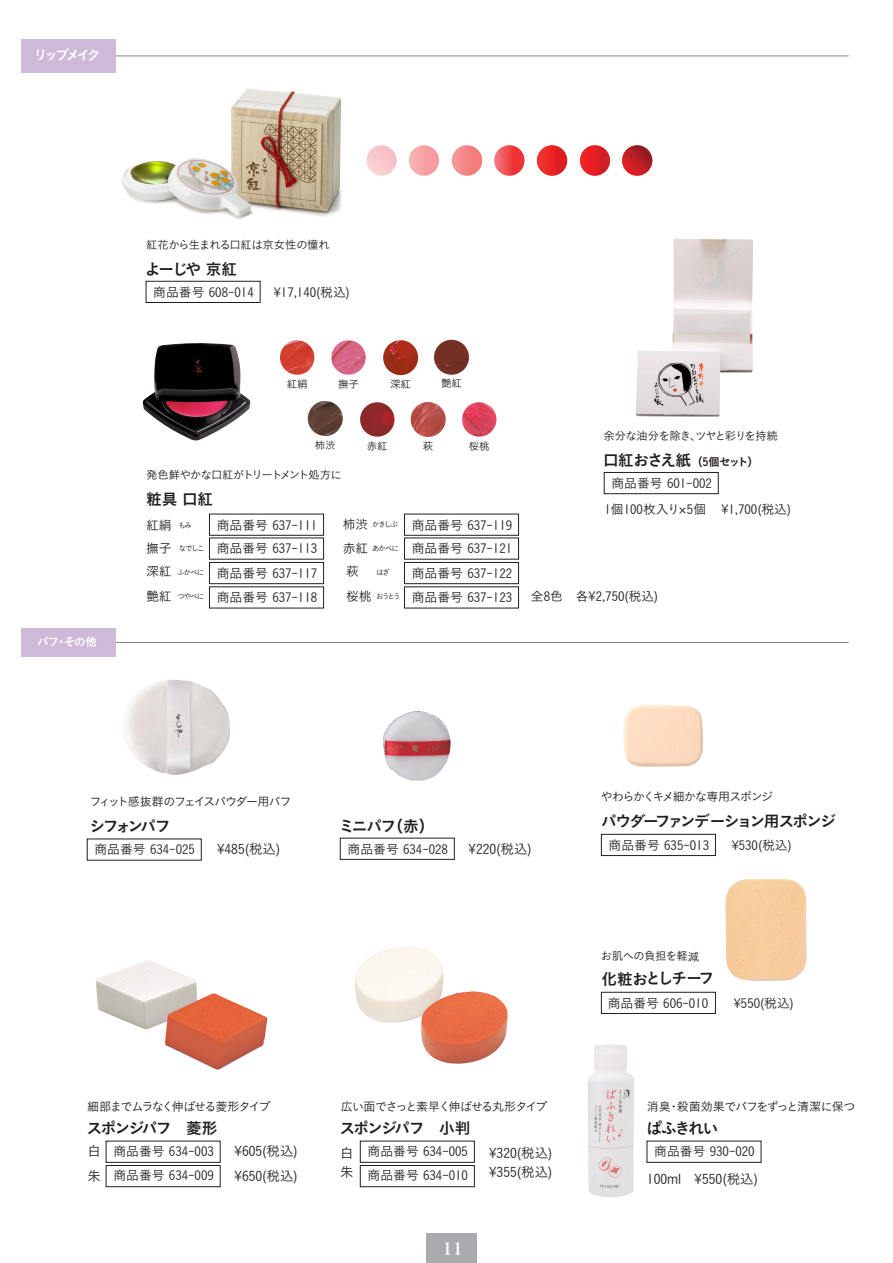
<style>
.page{position:relative;width:893px;height:1263px;background:#fff}
.page>*{position:absolute;margin:0;border:0;box-sizing:border-box;transform-origin:0 0}
.t1{font:16.5px "Hira Min Pro W6";color:#fff}
.t2{font:15.75px "Koburina Go Std W6";letter-spacing:-.11em;color:#231f20}
.t3{font:15.6px "Koburina Go Std W6";letter-spacing:-.11em;color:#231f20}
.t4{font:13.5px "Koburina Go Std W3";color:#231f20}
.t5{font:13.5px "Koburina Go Std W6";letter-spacing:-.21em;color:#fff}
.t6{font:12.9px/24.5px "Koburina Go Std W3";color:#231f20}
.t7{font:12px "Koburina Go Std W3";letter-spacing:-.11em;color:#231f20}
.t8{font:12px "Koburina Go Std W3";letter-spacing:-.055em;color:#231f20}
.t9{font:11.55px "Koburina Go Std W6";color:#fff}
.t10{font:11.4px "Koburina Go Std W3";letter-spacing:-.065em;color:#231f20}
.t11{font:11.4px "Koburina Go Std W3";letter-spacing:-.09em;color:#231f20}
.t12{font:11.4px "Koburina Go Std W3";letter-spacing:-.04em;color:#231f20}
.t13{font:11.25px "Koburina Go Std W6";letter-spacing:-.085em;color:#231f20}
.t14{font:10.5px "Koburina Go Std W3";color:#231f20}
.t15{font:7.5px "Koburina Go Std W3";letter-spacing:-.15em;color:#231f20}
.s1{font-size:7.5px}
.s2{font-size:12.9px}
</style>
<div class="page">
<hr style="left:82px;top:56px;width:767px;height:1px;background:#808285">
<div style="left:21px;top:39px;width:94px;height:34px;background:#ceb9d9"></div>
<hr style="left:82px;top:642px;width:767px;height:1px;background:#808285">
<div style="left:21px;top:628px;width:94px;height:29px;background:#ceb9d9"></div>
<img style="left:231px;top:88px;width:112px;height:129px">
<img style="left:121px;top:158px;width:133px;height:61px">
<img style="left:143px;top:343px;width:107px;height:98px">
<img style="left:409px;top:145px;width:14px;height:29px">
<img style="left:452px;top:145px;width:14px;height:30px">
<img style="left:366px;top:145px;width:16px;height:29px">
<img style="left:622px;top:145px;width:15px;height:31px">
<img style="left:579px;top:145px;width:15px;height:30px">
<img style="left:537px;top:145px;width:14px;height:30px">
<img style="left:494px;top:145px;width:15px;height:29px">
<img style="left:123px;top:679px;width:107px;height:96px">
<img style="left:383px;top:711px;width:68px;height:70px">
<img style="left:623px;top:705px;width:80px;height:62px">
<img style="left:355px;top:946px;width:89px;height:77px">
<img style="left:421px;top:991px;width:87px;height:73px">
<div style="left:106px;top:1165px;width:114px;height:22px;border:1px solid #231f20"></div>
<div style="left:360px;top:1165px;width:115px;height:22px;border:1px solid #231f20"></div>
<div style="left:604px;top:472px;width:114px;height:22px;border:1px solid #231f20"></div>
<img style="left:588px;top:1044px;width:46px;height:153px">
<img style="left:96px;top:960px;width:101px;height:70px">
<img style="left:165px;top:993px;width:102px;height:77px">
<img style="left:360px;top:402px;width:34px;height:35px;border-radius:17px">
<img style="left:411px;top:402px;width:35px;height:35px;border-radius:17px">
<img style="left:280px;top:340px;width:34px;height:35px;border-radius:17px">
<img style="left:462px;top:402px;width:34px;height:35px;border-radius:17px">
<img style="left:331px;top:340px;width:35px;height:35px;border-radius:17px">
<img style="left:383px;top:340px;width:35px;height:35px;border-radius:17px">
<img style="left:434px;top:340px;width:35px;height:35px;border-radius:17px">
<img style="left:308px;top:401px;width:35px;height:35px;border-radius:17px">
<div style="left:426px;top:1233px;width:51px;height:30px;background:#a8aaad"></div>
<img style="left:636px;top:239px;width:117px;height:178px">
<img style="left:725px;top:879px;width:82px;height:102px">
<div style="left:601px;top:992px;width:115px;height:22px;border:1px solid #231f20"></div>
<div style="left:601px;top:834px;width:115px;height:22px;border:1px solid #231f20"></div>
<div style="left:209px;top:562px;width:115px;height:22px;border:1px solid #231f20"></div>
<div style="left:404px;top:562px;width:115px;height:22px;border:1px solid #231f20"></div>
<div style="left:146px;top:281px;width:114px;height:22px;border:1px solid #231f20"></div>
<p class="t5" style="left:34px;top:45px;width:68px">リップメイク</p>
<p class="t9" style="left:37px;top:633px;width:61px">パフ・その他</p>
<p class="t12" style="left:146px;top:236px;width:185px">紅花から生まれる口紅は京女性の憧れ</p>
<p class="t3" style="left:145px;top:257px;width:94px">よーじや 京紅</p>
<p class="t6" style="left:153px;top:279px;width:102px">商品番号 608-014</p>
<p class="t6" style="left:274px;top:280px;width:78px">¥17,140(税込)</p>
<p class="t14" style="left:287px;top:376px;width:22px">紅絹</p>
<p class="t14" style="left:338px;top:376px;width:22px">撫子</p>
<p class="t14" style="left:390px;top:376px;width:22px">深紅</p>
<p class="t14" style="left:441px;top:375px;width:22px">艶紅</p>
<p class="t14" style="left:315px;top:437px;width:22px">柿渋</p>
<p class="t11" style="left:146px;top:466px;width:197px">発色鮮やかな口紅がトリートメント処方に</p>
<p class="t3" style="left:146px;top:487px;width:69px">粧具 口紅</p>
<p class="t14" style="left:367px;top:438px;width:22px">赤紅</p>
<p class="t14" style="left:423px;top:438px;width:12px">萩</p>
<p class="t14" style="left:469px;top:438px;width:22px">桜桃</p>
<p class="t6" style="left:146px;top:512px;width:47px">紅絹 <span class="s1">もみ</span></p>
<p class="t15" style="left:146px;top:543px;width:60px"><span class="s2">撫子</span> なでしこ</p>
<p class="t15" style="left:146px;top:566px;width:60px"><span class="s2">深紅</span> ふかべに</p>
<p class="t15" style="left:146px;top:591px;width:60px"><span class="s2">艶紅</span> つやべに</p>
<p class="t6" style="left:217px;top:513px;width:102px;line-height:23.9px">商品番号 637-111商品番号 637-113</p>
<p class="t15" style="left:343px;top:519px;width:57px"><span class="s2">柿渋</span>かきしぶ</p>
<p class="t15" style="left:343px;top:543px;width:58px"><span class="s2">赤紅</span>あかべに</p>
<p class="t6" style="left:412px;top:513px;width:102px;line-height:23.9px">商品番号 637-119商品番号 637-121</p>
<p class="t6" style="left:217px;top:560px;width:102px">商品番号 637-117商品番号 637-118</p>
<p class="t6" style="left:346px;top:559px;width:14px">萩</p>
<p class="t15" style="left:376px;top:566px;width:15px">はぎ</p>
<p class="t15" style="left:346px;top:591px;width:56px"><span class="s2">桜桃</span>おうとう</p>
<p class="t6" style="left:412px;top:560px;width:102px">商品番号 637-122商品番号 637-123</p>
<p class="t10" style="left:603px;top:427px;width:176px">余分な油分を除き、ツヤと彩りを持続</p>
<p class="t3" style="left:603px;top:448px;width:90px">口紅おさえ紙</p>
<p class="t6" style="left:721px;top:496px;width:71px">¥1,700(税込)</p>
<p class="t13" style="left:692px;top:453px;width:69px">（5個セット）</p>
<p class="t6" style="left:611px;top:471px;width:102px">商品番号 601-002</p>
<p class="t6" style="left:605px;top:496px;width:103px">1個100枚入り×5個</p>
<p class="t6" style="left:531px;top:584px;width:129px">全8色　各¥2,750(税込)</p>
<p class="t7" style="left:90px;top:792px;width:203px">フィット感抜群のフェイスパウダー用パフ</p>
<p class="t3" style="left:90px;top:814px;width:82px">シフォンパフ</p>
<p class="t6" style="left:94px;top:836px;width:102px">商品番号 634-025</p>
<p class="t4" style="left:217px;top:839px;width:65px">¥485(税込)</p>
<p class="t3" style="left:339px;top:814px;width:97px">ミニパフ（赤）</p>
<p class="t6" style="left:347px;top:836px;width:102px">商品番号 634-028</p>
<p class="t4" style="left:469px;top:839px;width:65px">¥220(税込)</p>
<p class="t7" style="left:87px;top:1097px;width:185px">細部までムラなく伸ばせる菱形タイプ</p>
<p class="t3" style="left:87px;top:1116px;width:132px">スポンジパフ　菱形</p>
<p class="t6" style="left:113px;top:1138px;width:102px">商品番号 634-003商品番号 634-009</p>
<p class="t4" style="left:87px;top:1140px;width:15px">白</p>
<p class="t4" style="left:235px;top:1140px;width:65px">¥605(税込)</p>
<p class="t4" style="left:87px;top:1165px;width:15px">朱</p>
<p class="t4" style="left:235px;top:1166px;width:65px">¥650(税込)</p>
<p class="t7" style="left:341px;top:1097px;width:208px">広い面でさっと素早く伸ばせる丸形タイプ</p>
<p class="t3" style="left:340px;top:1116px;width:132px">スポンジパフ　小判</p>
<p class="t6" style="left:368px;top:1138px;width:102px">商品番号 634-005商品番号 634-010</p>
<p class="t4" style="left:340px;top:1143px;width:15px">白</p>
<p class="t4" style="left:489px;top:1143px;width:65px">¥320(税込)</p>
<p class="t4" style="left:340px;top:1162px;width:15px">朱</p>
<p class="t4" style="left:489px;top:1162px;width:65px">¥355(税込)</p>
<p class="t1" style="left:443px;top:1234px;width:22px">11</p>
<p class="t7" style="left:601px;top:788px;width:174px">やわらかくキメ細かな専用スポンジ</p>
<p class="t6" style="left:609px;top:832px;width:102px">商品番号 635-013</p>
<p class="t6" style="left:732px;top:832px;width:62px">¥530(税込)</p>
<p class="t3" style="left:601px;top:809px;width:236px">パウダーファンデーション用スポンジ</p>
<p class="t10" style="left:601px;top:947px;width:100px">お肌への負担を軽減</p>
<p class="t2" style="left:601px;top:966px;width:114px">化粧おとしチーフ</p>
<p class="t6" style="left:608px;top:990px;width:102px">商品番号 606-010</p>
<p class="t6" style="left:734px;top:991px;width:62px">¥550(税込)</p>
<p class="t8" style="left:647px;top:1097px;width:210px">消臭・殺菌効果でパフをずっと清潔に保つ</p>
<p class="t3" style="left:647px;top:1116px;width:73px">ぱふきれい</p>
<p class="t4" style="left:647px;top:1168px;width:112px">100ml ¥550(税込)</p>
<p class="t6" style="left:654px;top:1138px;width:102px">商品番号 930-020</p>
</div>
